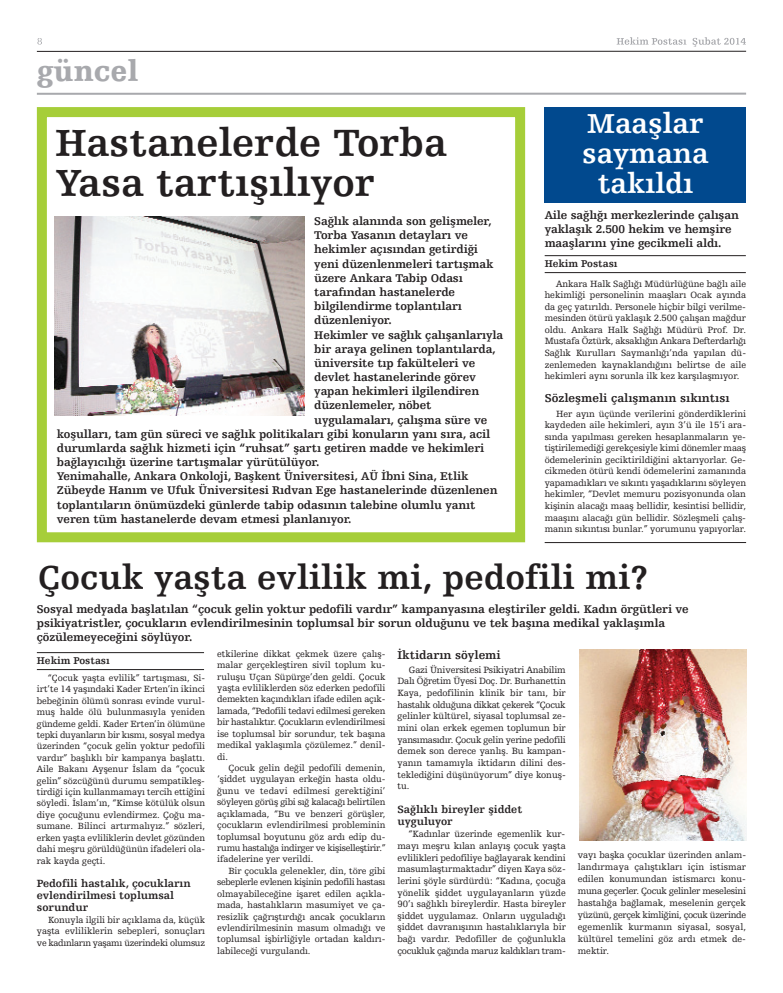
<style>
.page{position:relative;width:783px;height:993px;background:#fff}
.page>*{position:absolute;margin:0;border:0;box-sizing:border-box;transform-origin:0 0}
.t1{font:700 40px/40px "Humanist Slabserif 712 BT";color:#231f20}
.t2{font:700 35px "Humanist Slabserif 712 BT";color:#231f20}
.t3{font:900 30px "Humanist Slabserif 712 BT";color:#a8a9ad}
.t4{font:700 29px/30px "Humanist Slabserif 712 BT";color:#fff;text-align:center}
.t5{font:700 12px "Humanist Slabserif 712 BT";color:#231f20}
.t6{font:700 11.8px/14.2px "Humanist Slabserif 712 BT";letter-spacing:-.01em;color:#231f20}
.t7{font:700 11px/12px "Humanist Slabserif 712 BT";color:#231f20}
.t8{font:700 10.4px "Humanist Slabserif 712 BT";color:#231f20}
.t9{font:9.6px/11.6px "Humanist Slabserif 712 BT";letter-spacing:-.005em;color:#231f20;text-align:justify}
.t10{font:9.5px/11.4px "Humanist Slabserif 712 BT";letter-spacing:-.005em;color:#231f20;text-align:justify}
</style>
<div class="page">
<svg style="left:616px;top:37px;width:51px;height:8px"></svg>
<hr style="left:37px;top:93px;width:709px;height:2px;background:#a8a9ad">
<hr style="left:37px;top:51px;width:709px;height:1px;background:#231f20">
<hr style="left:544px;top:542px;width:202px;height:1px;background:#231f20">
<svg style="left:37px;top:38px;width:5px;height:7px"></svg>
<hr style="left:37px;top:652px;width:167px;height:1px;background:#231f20">
<hr style="left:37px;top:669px;width:167px;height:1px;background:#231f20">
<hr style="left:544px;top:255px;width:201px;height:1px;background:#231f20">
<hr style="left:544px;top:272px;width:201px;height:1px;background:#231f20">
<img style="left:579px;top:649px;width:167px;height:191px">
<div style="left:37px;top:107px;width:488px;height:435px;border:10px solid #a6ce39"></div>
<img style="left:55px;top:216px;width:249px;height:199px">
<div style="left:544px;top:107px;width:202px;height:96px;background:#01498e"></div>
<h3 class="t3" style="left:37px;top:59px;width:103px">güncel</h3>
<h1 class="t1" style="left:55px;top:125px;width:393px">Hastanelerde Torba<br>Yasa tartışılıyor</h1>
<p class="t6" style="left:314px;top:215px;width:179px">Sağlık alanında son gelişmeler,</p>
<p class="t6" style="left:314px;top:229px;width:155px">Torba Yasanın detayları ve</p>
<p class="t6" style="left:314px;top:243px;width:165px">hekimler açısından getirdiği</p>
<p class="t6" style="left:314px;top:257px;width:180px">yeni düzenlenmeleri tartışmak</p>
<p class="t6" style="left:314px;top:272px;width:150px">üzere Ankara Tabip Odası</p>
<p class="t6" style="left:314px;top:286px;width:142px">tarafından hastanelerde</p>
<p class="t6" style="left:314px;top:300px;width:149px">bilgilendirme toplantıları</p>
<p class="t6" style="left:314px;top:314px;width:79px">düzenleniyor.</p>
<p class="t6" style="left:314px;top:328px;width:190px">Hekimler ve sağlık çalışanlarıyla</p>
<p class="t6" style="left:314px;top:342px;width:183px">bir araya gelinen toplantılarda,</p>
<p class="t6" style="left:314px;top:356px;width:162px">üniversite tıp fakülteleri ve</p>
<p class="t6" style="left:314px;top:371px;width:163px">devlet hastanelerinde görev</p>
<p class="t6" style="left:314px;top:385px;width:166px">yapan hekimleri ilgilendiren</p>
<p class="t6" style="left:314px;top:399px;width:118px">düzenlemeler, nöbet</p>
<p class="t6" style="left:314px;top:413px;width:174px">uygulamaları, çalışma süre ve</p>
<p class="t6" style="left:57px;top:427px;width:434px">koşulları, tam gün süreci ve sağlık politikaları gibi konuların yanı sıra, acil</p>
<p class="t6" style="left:57px;top:441px;width:428px">durumlarda sağlık hizmeti için “ruhsat” şartı getiren madde ve hekimleri</p>
<p class="t6" style="left:57px;top:456px;width:264px">bağlayıcılığı üzerine tartışmalar yürütülüyor.</p>
<p class="t6" style="left:57px;top:470px;width:413px">Yenimahalle, Ankara Onkoloji, Başkent Üniversitesi, AÜ İbni Sina, Etlik</p>
<p class="t6" style="left:57px;top:484px;width:442px">Zübeyde Hanım ve Ufuk Üniversitesi Rıdvan Ege hastanelerinde düzenlenen</p>
<p class="t6" style="left:57px;top:498px;width:420px">toplantıların önümüzdeki günlerde tabip odasının talebine olumlu yanıt</p>
<p class="t6" style="left:57px;top:512px;width:296px">veren tüm hastanelerde devam etmesi planlanıyor.</p>
<h3 class="t4" style="left:582px;top:110px;width:128px">Maaşlar saymana takıldı</h3>
<p class="t6" style="left:544px;top:209px;width:196px">Aile sağlığı merkezlerinde çalışan yaklaşık 2.500 hekim ve hemşire maaşlarını yine gecikmeli aldı.</p>
<p class="t8" style="left:544px;top:259px;width:74px">Hekim Postası</p>
<p class="t9" style="left:544px;top:278px;width:203px;text-indent:11px">Ankara Halk Sağlığı Müdürlüğüne bağlı aile hekimliği personelinin maaşları Ocak ayında da geç yatırıldı. Personele hiçbir bilgi verilme&shy;mesinden ötürü yaklaşık 2.500 çalışan mağdur oldu. Ankara Halk Sağlığı Müdürü Prof. Dr.<br>Mustafa Öztürk, aksaklığın Ankara Defterdarlığı Sağlık Kurulları Saymanlığı’nda yapılan dü&shy;zenlemeden kaynaklandığını belirtse de aile hekimleri aynı sorunla ilk kez karşılaşmıyor.</p>
<p class="t5" style="left:544px;top:393px;width:186px">Sözleşmeli çalışmanın sıkıntısı</p>
<p class="t9" style="left:544px;top:408px;width:203px;text-indent:11px">Her ayın üçünde verilerini gönderdiklerini kaydeden aile hekimleri, ayın 3’ü ile 15’i ara&shy;sında yapılması gereken hesaplanmaların ye&shy;tiştirilemediği gerekçesiyle kimi dönemler maaş ödemelerinin geciktirildiğini aktarıyorlar. Ge&shy;cikmeden ötürü kendi ödemelerini zamanında yapamadıkları ve sıkıntı yaşadıklarını söyleyen hekimler, “Devlet memuru pozisyonunda olan kişinin alacağı maaş bellidir, kesintisi bellidir, maaşını alacağı gün bellidir. Sözleşmeli çalış&shy;manın sıkıntısı bunlar.” yorumunu yapıyorlar.</p>
<h2 class="t2" style="left:38px;top:563px;width:611px">Çocuk yaşta evlilik mi, pedofili mi?</h2>
<p class="t6" style="left:37px;top:602px;width:653px">Sosyal medyada başlatılan “çocuk gelin yoktur pedofili vardır” kampanyasına eleştiriler geldi. Kadın örgütleri ve psikiyatristler, çocukların evlendirilmesinin toplumsal bir sorun olduğunu ve tek başına medikal yaklaşımla çözülemeyeceğini söylüyor.</p>
<p class="t8" style="left:37px;top:656px;width:74px">Hekim Postası</p>
<p class="t10" style="left:37px;top:672px;width:170px;text-indent:11px">“Çocuk yaşta evlilik” tartışması, Si&shy;irt’te 14 yaşındaki Kader Erten’in ikinci bebeğinin ölümü sonrası evinde vurul&shy;muş halde ölü bulunmasıyla yeniden gündeme geldi. Kader Erten’in ölümüne tepki duyanların bir kısmı, sosyal medya üzerinden “çocuk gelin yoktur pedofili vardır” başlıklı bir kampanya başlattı.<br>Aile Bakanı Ayşenur İslam da “çocuk gelin” sözcüğünü durumu sempatikleş&shy;tirdiği için kullanmamayı tercih ettiğini söyledi. İslam’ın, “Kimse kötülük olsun diye çocuğunu evlendirmez. Çoğu ma&shy;sumane. Bilinci artırmalıyız.” sözleri, erken yaşta evliliklerin devlet gözünden dahi meşru görüldüğünün ifadeleri ola&shy;rak kayda geçti.</p>
<p class="t7" style="left:37px;top:877px;width:155px">Pedofili hastalık, çocukların evlendirilmesi toplumsal sorundur</p>
<p class="t10" style="left:37px;top:914px;width:170px;text-indent:11px">Konuyla ilgili bir açıklama da, küçük yaşta evliliklerin sebepleri, sonuçları ve kadınların yaşamı üzerindeki olumsuz</p>
<p class="t10" style="left:217px;top:648px;width:170px">etkilerine dikkat çekmek üzere çalış&shy;malar gerçekleştiren sivil toplum ku&shy;ruluşu Uçan Süpürge’den geldi. Çocuk yaşta evliliklerden söz ederken pedofili demekten kaçındıkları ifade edilen açık&shy;lamada, “Pedofili tedavi edilmesi gereken bir hastalıktır. Çocukların evlendirilmesi ise toplumsal bir sorundur, tek başına medikal yaklaşımla çözülemez.” denil&shy;di.</p>
<p class="t10" style="left:217px;top:762px;width:170px;text-indent:11px">Çocuk gelin değil pedofili demenin, ‘şiddet uygulayan erkeğin hasta oldu&shy;ğunu ve tedavi edilmesi gerektiğini’ söyleyen görüş gibi sığ kalacağı belirtilen açıklamada, “Bu ve benzeri görüşler, çocukların evlendirilmesi probleminin toplumsal boyutunu göz ardı edip du&shy;rumu hastalığa indirger ve kişiselleştirir.” ifadelerine yer verildi.</p>
<p class="t10" style="left:217px;top:865px;width:170px;text-indent:11px">Bir çocukla gelenekler, din, töre gibi sebeplerle evlenen kişinin pedofili hastası olmayabileceğine işaret edilen açıkla&shy;mada, hastalıkların masumiyet ve ça&shy;resizlik çağrıştırdığı ancak çocukların evlendirilmesinin masum olmadığı ve toplumsal işbirliğiyle ortadan kaldırı&shy;labileceği vurgulandı.</p>
<p class="t5" style="left:397px;top:649px;width:105px">İktidarın söylemi</p>
<p class="t9" style="left:397px;top:664px;width:170px;text-indent:11px">Gazi Üniversitesi Psikiyatri Anabilim Dalı Öğretim Üyesi Doç. Dr. Burhanettin Kaya, pedofilinin klinik bir tanı, bir hastalık olduğuna dikkat çekerek “Çocuk gelinler kültürel, siyasal toplumsal ze&shy;mini olan erkek egemen toplumun bir yansımasıdır. Çocuk gelin yerine pedofili demek son derece yanlış. Bu kampan&shy;yanın tamamıyla iktidarın dilini des&shy;teklediğini düşünüyorum” diye konuş&shy;tu.</p>
<p class="t7" style="left:397px;top:803px;width:126px">Sağlıklı bireyler şiddet uyguluyor</p>
<p class="t9" style="left:397px;top:828px;width:170px;text-indent:11px">“Kadınlar üzerinde egemenlik kur&shy;mayı meşru kılan anlayış çocuk yaşta evlilikleri pedofiliye bağlayarak kendini masumlaştırmaktadır” diyen Kaya söz&shy;lerini şöyle sürdürdü: “Kadına, çocuğa yönelik şiddet uygulayanların yüzde 90’ı sağlıklı bireylerdir. Hasta bireyler şiddet uygulamaz. Onların uyguladığı şiddet davranışının hastalıklarıyla bir bağı vardır. Pedofiller de çoğunlukla çocukluk çağında maruz kaldıkları tram-</p>
<p class="t9" style="left:577px;top:849px;width:170px;line-height:12px">vayı başka çocuklar üzerinden anlam&shy;landırmaya çalıştıkları için istismar edilen konumundan istismarcı konu&shy;muna geçerler. Çocuk gelinler meselesini hastalığa bağlamak, meselenin gerçek yüzünü, gerçek kimliğini, çocuk üzerinde egemenlik kurmanın siyasal, sosyal, kültürel temelini göz ardı etmek de&shy;mektir.</p>
</div>
